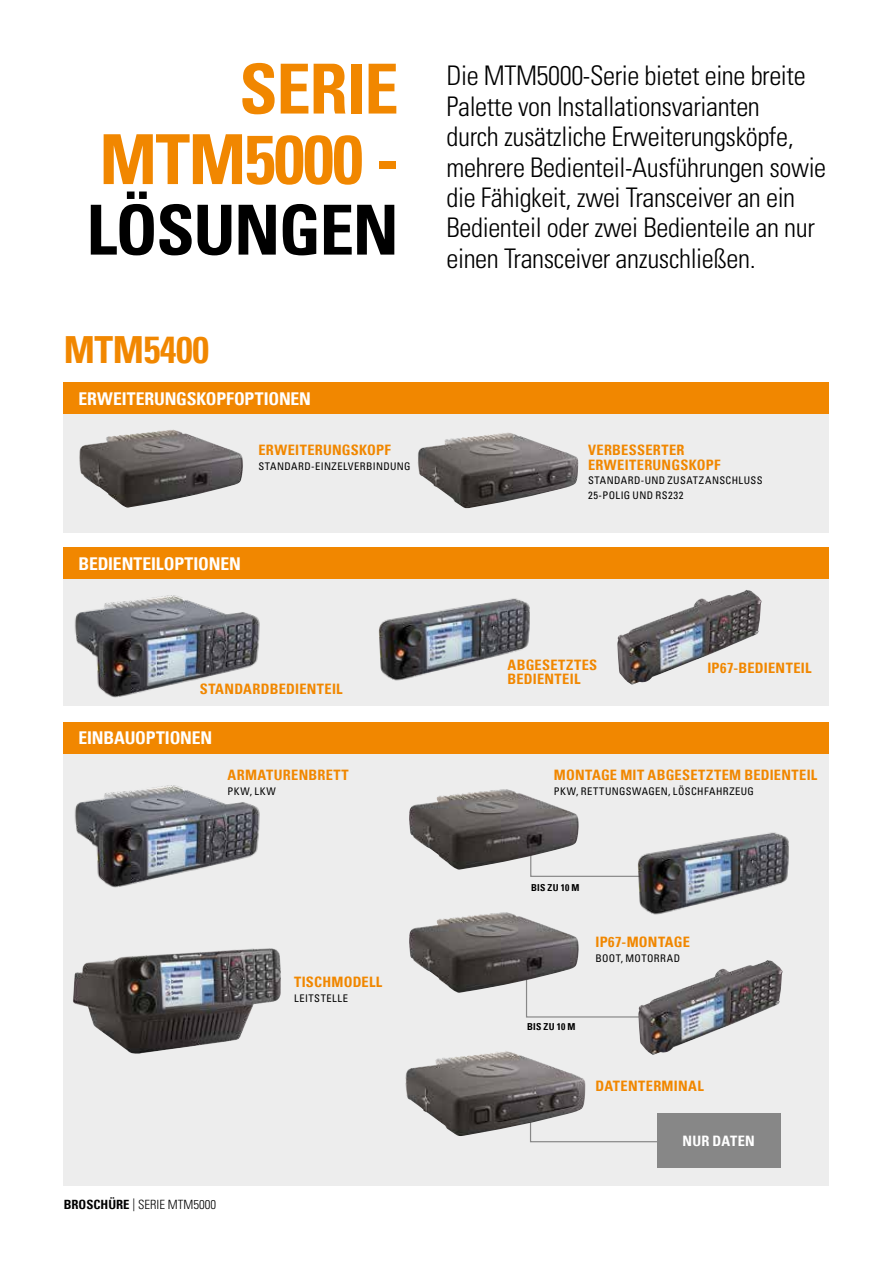
<style>
.page{position:relative;width:893px;height:1263px;background:#fff}
.page>*{position:absolute;margin:0;border:0;box-sizing:border-box;transform-origin:0 0}
.t1{font:700 condensed 69px/70.5px "Univers LT";letter-spacing:-.02em;color:#f18700;text-align:right}
.t2{font:700 condensed 69px "Univers LT";letter-spacing:-.02em;color:#000}
.t3{font:700 condensed 37.35px "Univers LT";letter-spacing:-.01em;color:#f18700}
.t4{font:300 condensed 27px/30.5px "Univers";letter-spacing:-.015em;color:#000}
.t5{font:700 condensed 17.7px "Univers LT";letter-spacing:-.01em;color:#fff}
.t6{font:700 condensed 14.4px/14.7px "Univers LT";letter-spacing:.02em;color:#f18700}
.t7{font:700 condensed 14.4px "Univers LT";letter-spacing:.015em;color:#fff}
.t8{font:300 condensed 12.75px "Univers";color:#000}
.t9{font:condensed 10.5px/14.7px "Univers";letter-spacing:.04em;color:#000}
.t10{font:700 condensed 9.6px "Univers LT";letter-spacing:.03em;color:#000}
.s1{font-family:"Univers LT";font-weight:700}
</style>
<div class="page">
<div style="left:64px;top:548px;width:765px;height:158px;background:#ededed"></div>
<div style="left:64px;top:383px;width:765px;height:150px;background:#ededed"></div>
<div style="left:64px;top:383px;width:765px;height:31px;background:#f18700"></div>
<div style="left:64px;top:548px;width:765px;height:31px;background:#f18700"></div>
<img style="left:79px;top:430px;width:164px;height:78px">
<img style="left:418px;top:432px;width:160px;height:76px">
<img style="left:378px;top:598px;width:152px;height:83px">
<img style="left:617px;top:590px;width:144px;height:95px">
<div style="left:64px;top:722px;width:765px;height:463px;background:#ededed"></div>
<div style="left:64px;top:722px;width:765px;height:31px;background:#f18700"></div>
<svg style="left:530px;top:870px;width:106px;height:7px"></svg>
<svg style="left:526px;top:993px;width:112px;height:25px"></svg>
<svg style="left:530px;top:1136px;width:127px;height:7px"></svg>
<img style="left:73px;top:948px;width:208px;height:106px">
<div style="left:657px;top:1113px;width:123px;height:55px;background:#878787"></div>
<img style="left:409px;top:789px;width:170px;height:81px">
<img style="left:409px;top:912px;width:170px;height:81px">
<img style="left:405px;top:1051px;width:181px;height:85px">
<img style="left:638px;top:960px;width:145px;height:95px">
<img style="left:74px;top:595px;width:186px;height:103px">
<img style="left:74px;top:785px;width:186px;height:103px">
<img style="left:636px;top:832px;width:153px;height:83px">
<h1 class="t1" style="left:99px;top:53px;width:301px">SERIE<br>MTM5000 -</h1>
<h1 class="t2" style="left:86px;top:188px;width:314px">LÖSUNGEN</h1>
<h2 class="t3" style="left:64px;top:327px;width:147px">MTM5400</h2>
<p class="t5" style="left:79px;top:387px;width:234px">ERWEITERUNGSKOPFOPTIONEN</p>
<p class="t6" style="left:258px;top:442px;width:134px">ERWEITERUNGSKOPF</p>
<p class="t9" style="left:258px;top:458px;width:154px">STANDARD-EINZELVERBINDUNG</p>
<p class="t5" style="left:79px;top:552px;width:164px">BEDIENTEILOPTIONEN</p>
<p class="t6" style="left:200px;top:681px;width:144px">STANDARDBEDIENTEIL</p>
<p class="t5" style="left:79px;top:727px;width:135px">EINBAUOPTIONEN</p>
<p class="t6" style="left:228px;top:767px;width:123px">ARMATURENBRETT</p>
<p class="t9" style="left:228px;top:783px;width:50px">PKW, LKW</p>
<p class="t6" style="left:294px;top:975px;width:90px">TISCHMODELL</p>
<p class="t9" style="left:294px;top:991px;width:56px">LEITSTELLE</p>
<p class="t8" style="left:64px;top:1197px;width:154px"><span class="s1">BROSCHÜRE</span> | SERIE MTM5000</p>
<p class="t4" style="left:446px;top:60px;width:381px">Die MTM5000-Serie bietet eine breite Palette von Installationsvarianten<br>durch zusätzliche Erweiterungsköpfe, mehrere Bedienteil-Ausführungen sowie die Fähigkeit, zwei Transceiver an ein Bedienteil oder zwei Bedienteile an nur einen Transceiver anzuschließen.</p>
<p class="t6" style="left:588px;top:442px;width:134px">VERBESSERTER<br>ERWEITERUNGSKOPF</p>
<p class="t9" style="left:588px;top:473px;width:176px">STANDARD-UND ZUSATZANSCHLUSS<br>25-POLIG UND RS232</p>
<p class="t6" style="left:507px;top:657px;width:91px">ABGESETZTES<br>BEDIENTEIL</p>
<p class="t6" style="left:707px;top:660px;width:106px">IP67-BEDIENTEIL</p>
<p class="t6" style="left:554px;top:767px;width:265px">MONTAGE MIT ABGESETZTEM BEDIENTEIL</p>
<p class="t9" style="left:554px;top:783px;width:202px">PKW, RETTUNGSWAGEN, LÖSCHFAHRZEUG</p>
<p class="t10" style="left:531px;top:882px;width:50px">BIS ZU 10 M</p>
<p class="t6" style="left:595px;top:934px;width:96px">IP67-MONTAGE</p>
<p class="t9" style="left:595px;top:950px;width:86px">BOOT, MOTORRAD</p>
<p class="t10" style="left:527px;top:1020px;width:50px">BIS ZU 10 M</p>
<p class="t6" style="left:595px;top:1079px;width:110px">DATENTERMINAL</p>
<p class="t7" style="left:682px;top:1132px;width:74px">NUR DATEN</p>
</div>
